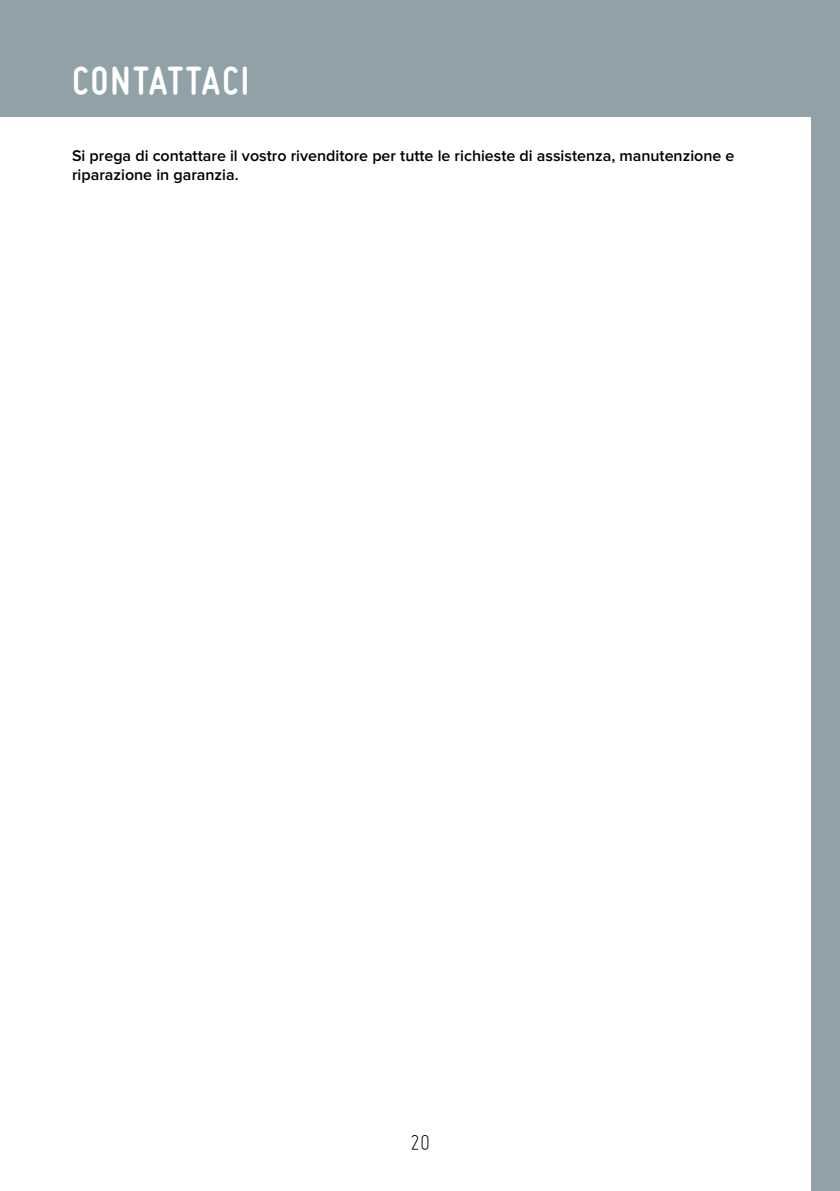
<style>
.page{position:relative;width:840px;height:1191px;background:#fff}
.page>*{position:absolute;margin:0;border:0;box-sizing:border-box;transform-origin:0 0}
.t1{font:700 42px "Miso";letter-spacing:.055em;color:#fff}
.t2{font:300 24px "Miso";color:#000}
.t3{font:600 16px/19px "Proxima Nova";color:#000}
</style>
<div class="page">
<div style="left:811px;top:0;width:28px;height:1191px;background:#90a2a8"></div>
<div style="left:0;top:0;width:839px;height:116px;background:#90a2a8"></div>
<h1 class="t1" style="left:72px;top:57px;width:178px">CONTATTACI</h1>
<p class="t3" style="left:72px;top:147px;width:663px">Si prega di contattare il vostro rivenditore per tutte le richieste di assistenza, manutenzione e riparazione in garanzia.</p>
<h2 class="t2" style="left:410px;top:1129px;width:21px">20</h2>
</div>
